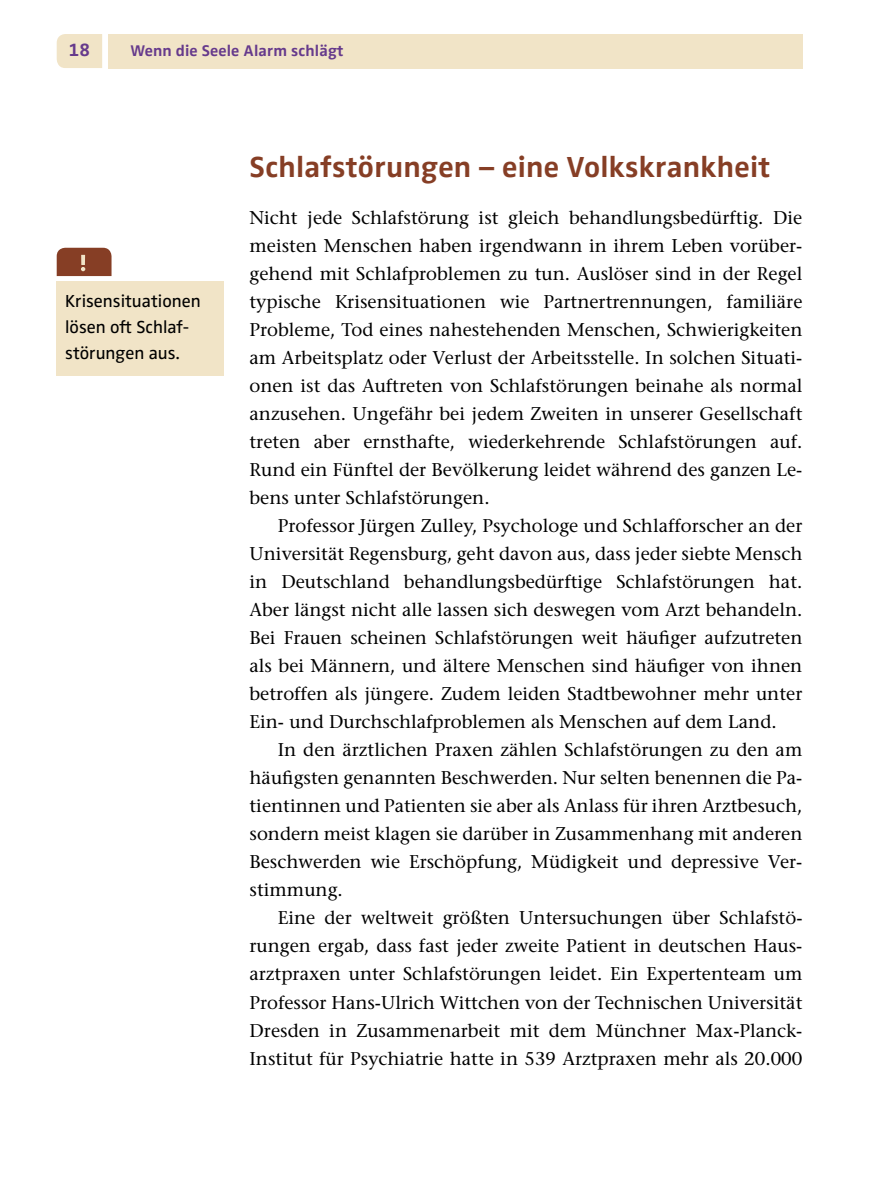
<style>
.page{position:relative;width:879px;height:1191px;background:#fff}
.page>*{position:absolute;margin:0;border:0;box-sizing:border-box;transform-origin:0 0}
.t1{font:700 30px "Zwo Pro";letter-spacing:.01em;color:#863e25}
.t2{font:18.4px/28px "Stone Serif";color:#000;text-align:justify}
.t3{font:700 18.4px "Zwo Pro";color:#663a8c}
.t4{font:18px/26px "Zwo Pro";color:#000}
.t5{font:700 16px "Zwo Pro";letter-spacing:.01em;color:#663a8c}
</style>
<div class="page">
<div style="left:57px;top:34px;width:45px;height:34px;background:#f1e4c7"></div>
<div style="left:108px;top:34px;width:694px;height:34px;background:#f1e4c7"></div>
<div style="left:57px;top:282px;width:167px;height:94px;background:#f1e4c7"></div>
<div style="left:57px;top:248px;width:54px;height:28px;background:#863e25"></div>
<p class="t3" style="left:69px;top:39px;width:23px">18</p>
<p class="t5" style="left:130px;top:41px;width:215px">Wenn die Seele Alarm schlägt</p>
<p class="t4" style="left:65px;top:288px;width:137px">Krisensituationen lösen oft Schlaf&shy;störungen aus.</p>
<h1 class="t1" style="left:249px;top:149px;width:522px">Schlafstörungen – eine Volkskrankheit</h1>
<p class="t2" style="left:249px;top:204px;width:554px">Nicht jede Schlafstörung ist gleich behandlungsbedürftig. Die meisten Menschen haben irgendwann in ihrem Leben vorüber&shy;gehend mit Schlafproblemen zu tun. Auslöser sind in der Regel typische Krisensituationen wie Partnertrennungen, familiäre Probleme, Tod eines nahestehenden Menschen, Schwierigkeiten am Arbeitsplatz oder Verlust der Arbeitsstelle. In solchen Situati&shy;onen ist das Auftreten von Schlafstörungen beinahe als normal anzusehen. Ungefähr bei jedem Zweiten in unserer Gesellschaft treten aber ernsthafte, wiederkehrende Schlafstörungen auf.<br>Rund ein Fünftel der Bevölkerung leidet während des ganzen Le&shy;bens unter Schlafstörungen.</p>
<p class="t2" style="left:249px;top:512px;width:554px;text-indent:28px">Professor Jürgen Zulley, Psychologe und Schlafforscher an der Universität Regensburg, geht davon aus, dass jeder siebte Mensch in Deutschland behandlungsbedürftige Schlafstörungen hat.<br>Aber längst nicht alle lassen sich deswegen vom Arzt behandeln.<br>Bei Frauen scheinen Schlafstörungen weit häufiger aufzutreten als bei Männern, und ältere Menschen sind häufiger von ihnen betroffen als jüngere. Zudem leiden Stadtbewohner mehr unter Ein- und Durchschlafproblemen als Menschen auf dem Land.</p>
<p class="t2" style="left:249px;top:736px;width:554px;text-indent:28px">In den ärztlichen Praxen zählen Schlafstörungen zu den am häufigsten genannten Beschwerden. Nur selten benennen die Pa&shy;tientinnen und Patienten sie aber als Anlass für ihren Arztbesuch, sondern meist klagen sie darüber in Zusammenhang mit anderen Beschwerden wie Erschöpfung, Müdigkeit und depressive Ver&shy;stimmung.</p>
<p class="t2" style="left:249px;top:904px;width:554px;text-indent:28px">Eine der weltweit größten Untersuchungen über Schlafstö&shy;rungen ergab, dass fast jeder zweite Patient in deutschen Haus&shy;arztpraxen unter Schlafstörungen leidet. Ein Expertenteam um Professor Hans-Ulrich Wittchen von der Technischen Universität Dresden in Zusammenarbeit mit dem Münchner Max-Planck-Institut für Psychiatrie hatte in 539 Arztpraxen mehr als 20.000</p>
</div>
